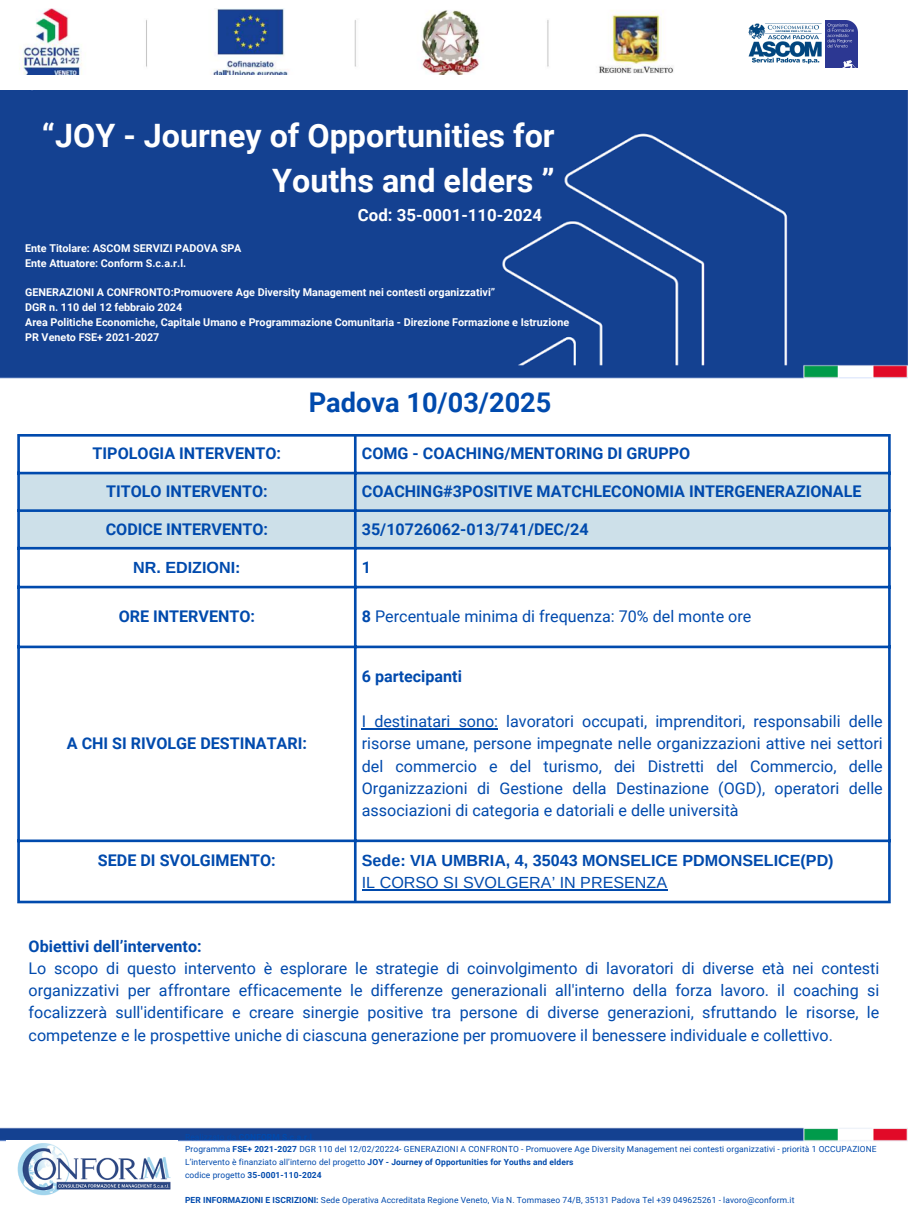
<style>
.page{position:relative;width:908px;height:1210px;background:#fff}
.page>*{position:absolute;margin:0;border:0;box-sizing:border-box;transform-origin:0 0}
.t1{font:700 32.23px/44.9px "Roboto";color:#fff;text-align:right}
.t2{font:700 27.12px "Roboto";color:#004aad}
.t3{font:700 16.84px "Roboto";color:#fff}
.t4{font:16.1px/22.3px "Roboto";color:#004aad;text-align:justify}
.t5{font:700 16.1px "Roboto";color:#004aad}
.t6{font:700 16.1px "Arimo";color:#004aad}
.t7{font:16.1px "Arimo";color:#004aad}
.t8{font:700 10.74px/15px "Roboto";color:#fff}
.t9{font:8.44px "Roboto";letter-spacing:.01em;color:#004aad}
.t10{font:700 8.44px "Roboto";letter-spacing:.01em;color:#004aad}
.s1{font-weight:700}
.s2{font-weight:400}
</style>
<div class="page">
<img style="left:0;top:91px;width:907px;height:1051px">
<div style="left:638px;top:469px;width:203px;height:59px;background:linear-gradient(to right,#c5d5ec,#c5d5ec)"></div>
<img style="left:19px;top:9px;width:655px;height:65px">
<img style="left:6px;top:1140px;width:171px;height:56px">
<img style="left:748px;top:23px;width:74px;height:41px">
<img style="left:825px;top:20px;width:32px;height:48px">
<div style="left:20px;top:474px;width:867px;height:73px;background:#cde0e9"></div>
<hr style="left:362px;top:728px;width:136px;height:1px;background:#004aad">
<hr style="left:362px;top:889px;width:305px;height:2px;background:#004aad">
<hr style="left:17px;top:436px;width:3px;height:464px;background:#004aad">
<hr style="left:354px;top:436px;width:2px;height:464px;background:#004aad">
<hr style="left:887px;top:436px;width:3px;height:464px;background:#004aad">
<hr style="left:17px;top:434px;width:873px;height:2px;background:#004aad">
<hr style="left:17px;top:472px;width:873px;height:2px;background:#004aad">
<hr style="left:17px;top:509px;width:873px;height:3px;background:#004aad">
<hr style="left:17px;top:547px;width:873px;height:2px;background:#004aad">
<hr style="left:17px;top:586px;width:873px;height:2px;background:#004aad">
<hr style="left:17px;top:645px;width:873px;height:3px;background:#004aad">
<hr style="left:17px;top:839px;width:873px;height:3px;background:#004aad">
<hr style="left:17px;top:900px;width:873px;height:3px;background:#004aad">
<p class="t1" style="left:42px;top:114px;width:514px">“JOY - Journey of Opportunities for<br>Youths and elders ”</p>
<p class="t3" style="left:358px;top:205px;width:186px">Cod: 35-0001-110-2024</p>
<p class="t8" style="left:25px;top:240px;width:218px">Ente Titolare: ASCOM SERVIZI PADOVA SPA<br>Ente Attuatore: Conform S.c.a.r.l.</p>
<p class="t8" style="left:25px;top:285px;width:545px">GENERAZIONI A CONFRONTO:Promuovere Age Diversity Management nei contesti organizzativi”<br>DGR n. 110 del 12 febbraio 2024<br>Area Politiche Economiche, Capitale Umano e Programmazione Comunitaria - Direzione Formazione e Istruzione PR Veneto FSE+ 2021-2027</p>
<p class="t2" style="left:308px;top:387px;width:244px">Padova 10/03/2025</p>
<p class="t5" style="left:93px;top:444px;width:190px">TIPOLOGIA INTERVENTO:</p>
<p class="t5" style="left:362px;top:444px;width:330px">COMG - COACHING/MENTORING DI GRUPPO</p>
<p class="t5" style="left:106px;top:482px;width:163px">TITOLO INTERVENTO:</p>
<p class="t5" style="left:362px;top:482px;width:501px">COACHING#3POSITIVE MATCHLECONOMIA INTERGENERAZIONALE</p>
<h1 class="t5" style="left:106px;top:520px;width:164px">CODICE INTERVENTO:</h1>
<h4 class="t5" style="left:362px;top:520px;width:228px">35/10726062-013/741/DEC/24</h4>
<h4 class="t6" style="left:133px;top:559px;width:109px">NR. EDIZIONI:</h4>
<h2 class="t5" style="left:362px;top:558px;width:11px">1</h2>
<p class="t5" style="left:119px;top:607px;width:138px">ORE INTERVENTO:</p>
<p class="t4" style="left:362px;top:605px;width:391px"><span class="s1">8</span> Percentuale minima di frequenza: 70% del monte ore</p>
<p class="t5" style="left:67px;top:734px;width:241px">A CHI SI RIVOLGE DESTINATARI:</p>
<p class="t5" style="left:362px;top:667px;width:102px">6 partecipanti</p>
<p class="t4" style="left:362px;top:710px;width:522px">I destinatari sono: lavoratori occupati, imprenditori, responsabili delle risorse umane, persone impegnate nelle organizzazioni attive nei settori del commercio e del turismo, dei Distretti del Commercio, delle Organizzazioni di Gestione della Destinazione (OGD), operatori delle associazioni di categoria e datoriali e delle università</p>
<p class="t5" style="left:98px;top:851px;width:179px">SEDE DI SVOLGIMENTO:</p>
<p class="t6" style="left:362px;top:851px;width:473px">Sede: VIA UMBRIA, 4, 35043 MONSELICE PDMONSELICE(PD)</p>
<p class="t7" style="left:362px;top:873px;width:307px">IL CORSO SI SVOLGERA’ IN PRESENZA</p>
<p class="t4" style="left:29px;top:935px;width:851px;text-align:left"><span class="s1">Obiettivi dell’intervento:<br></span>Lo scopo di questo intervento è esplorare le strategie di coinvolgimento di lavoratori di diverse età nei contesti organizzativi per affrontare efficacemente le differenze generazionali all'interno della forza lavoro. il coaching si focalizzerà sull'identificare e creare sinergie positive tra persone di diverse generazioni, sfruttando le risorse, le competenze e le prospettive uniche di ciascuna generazione per promuovere il benessere individuale e collettivo.</p>
<p class="t10" style="left:185px;top:1131px;width:131px"><span class="s2">Realizzato da</span> CONFORM S.c.a.r.l<span class="s2">.</span></p>
<p class="t9" style="left:185px;top:1144px;width:693px">Programma <span class="s1">FSE+ 2021-2027</span> DGR 110 del 12/02/20224- GENERAZIONI A CONFRONTO - Promuovere Age Diversity Management nei contesti organizzativi - priorità 1 OCCUPAZIONE</p>
<p class="t9" style="left:185px;top:1157px;width:390px">L’intervento è finanziato all’interno del progetto <span class="s1">JOY - Journey of Opportunities for Youths and elders</span></p>
<p class="t10" style="left:185px;top:1169px;width:138px"><span class="s2">codice progetto</span> 35-0001-110-2024</p>
<p class="t9" style="left:185px;top:1194px;width:610px"><span class="s1">PER INFORMAZIONI E ISCRIZIONI:</span> Sede Operativa Accreditata Regione Veneto, Via N. Tommaseo 74/B, 35131 Padova Tel +39 049625261 - lavoro@conform.it</p>
</div>
